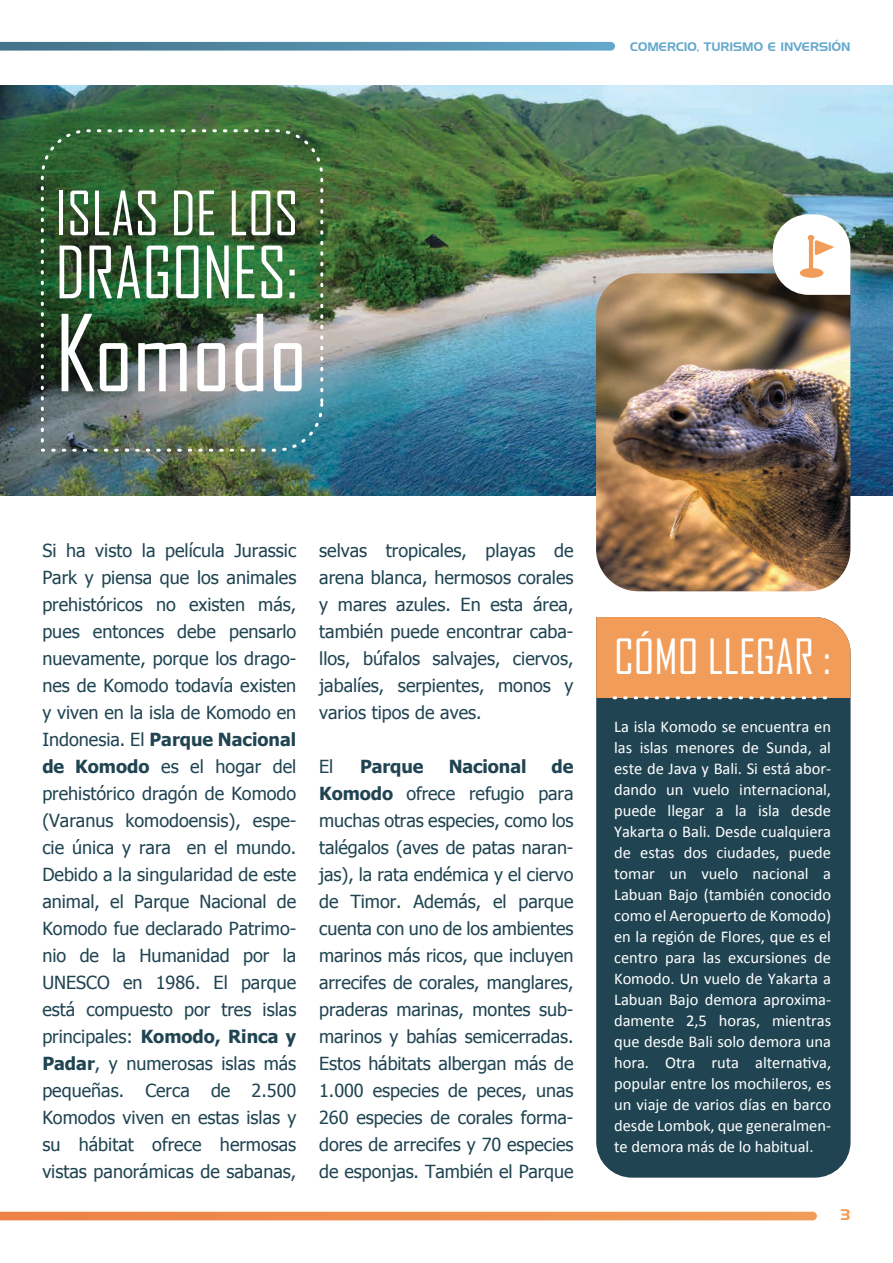
<style>
.page{position:relative;width:893px;height:1263px;background:#fff}
.page>*{position:absolute;margin:0;border:0;box-sizing:border-box;transform-origin:0 0}
.t1{font:101.4px "Agency FB";color:#fff}
.t2{font:69px "Agency FB";color:#fff}
.t3{font:58.5px "Agency FB";color:#fff}
.t4{font:46.5px "Agency FB";color:#fff}
.t5{font:18px/27px "Tahoma";color:#204452;text-align:justify}
.t6{font:700 18px "Tahoma";letter-spacing:-.005em;color:#204452}
.t7{font:16.5px/21px "Calibri";letter-spacing:-.005em;color:#fff;text-align:justify}
.t8{font:15px "Handel Gothic BT";color:#f19c58}
.t9{font:12px "Handel Gothic BT";color:#63a8cc}
.s1{font-weight:700}
</style>
<div class="page">
<div style="left:596px;top:699px;width:254px;height:478px;background:#204452"></div>
<svg style="left:0;top:42px;width:615px;height:9px;background:#5b91ac"></svg>
<img style="left:0;top:85px;width:893px;height:411px">
<img style="left:39px;top:128px;width:286px;height:325px">
<img style="left:596px;top:273px;width:254px;height:318px">
<div style="left:596px;top:617px;width:254px;height:82px;background:#f19c58"></div>
<svg style="left:773px;top:214px;width:77px;height:81px"></svg>
<svg style="left:0;top:1212px;width:817px;height:8px;background:#ef8e4e"></svg>
<h3 class="t3" style="left:55px;top:178px;width:245px">ISLAS DE LOS</h3>
<h2 class="t2" style="left:55px;top:230px;width:244px">DRAGONES:</h2>
<h1 class="t1" style="left:55px;top:291px;width:253px">Komodo</h1>
<p class="t9" style="left:630px;top:39px;width:222px">COMERCIO, TURISMO E INVERSIÓN</p>
<p class="t5" style="left:42px;top:536px;width:256px">Si ha visto la película Jurassic Park y piensa que los animales prehistóricos no existen más, pues entonces debe pensarlo nuevamente, porque los drago&shy;nes de Komodo todavía existen y viven en la isla de Komodo en Indonesia. El <span class="s1">Parque Nacional de Komodo</span> es el hogar del prehistórico dragón de Komodo (Varanus komodoensis), espe&shy;cie única y rara en el mundo.<br>Debido a la singularidad de este animal, el Parque Nacional de Komodo fue declarado Patrimo&shy;nio de la Humanidad por la UNESCO en 1986. El parque está compuesto por tres islas principales: <span class="s1">Komodo, Rinca y Padar</span>, y numerosas islas más pequeñas. Cerca de 2.500<br>Komodos viven en estas islas y su hábitat ofrece hermosas vistas panorámicas de sabanas,</p>
<p class="t5" style="left:319px;top:536px;width:256px">selvas tropicales, playas de arena blanca, hermosos corales y mares azules. En esta área, también puede encontrar caba&shy;llos, búfalos salvajes, ciervos, jabalíes, serpientes, monos y varios tipos de aves.</p>
<p class="t5" style="left:319px;top:752px;width:256px;text-indent:232px"><span class="s1">de Komodo</span> ofrece refugio para muchas otras especies, como los talégalos (aves de patas naran&shy;jas), la rata endémica y el ciervo de Timor. Además, el parque cuenta con uno de los ambientes marinos más ricos, que incluyen arrecifes de corales, manglares, praderas marinas, montes sub&shy;marinos y bahías semicerradas.<br>Estos hábitats albergan más de 1.000 especies de peces, unas 260 especies de corales forma&shy;dores de arrecifes y 70 especies de esponjas. También el Parque</p>
<p class="t5" style="left:319px;top:752px;width:16px">El</p>
<p class="t6" style="left:360px;top:753px;width:65px">Parque</p>
<p class="t6" style="left:449px;top:753px;width:79px">Nacional</p>
<h3 class="t4" style="left:614px;top:628px;width:218px">CÓMO LLEGAR :</h3>
<p class="t7" style="left:614px;top:716px;width:219px">La isla Komodo se encuentra en las islas menores de Sunda, al este de Java y Bali. Si está abor&shy;dando un vuelo internacional, puede llegar a la isla desde Yakarta o Bali. Desde cualquiera de estas dos ciudades, puede tomar un vuelo nacional a Labuan Bajo (también conocido como el Aeropuerto de Komodo) en la región de Flores, que es el centro para las excursiones de Komodo. Un vuelo de Yakarta a Labuan Bajo demora aproxima&shy;damente 2,5 horas, mientras que desde Bali solo demora una hora. Otra ruta alternativa, popular entre los mochileros, es un viaje de varios días en barco desde Lombok, que generalmen&shy;te demora más de lo habitual.</p>
<p class="t8" style="left:841px;top:1206px;width:11px">3</p>
</div>
